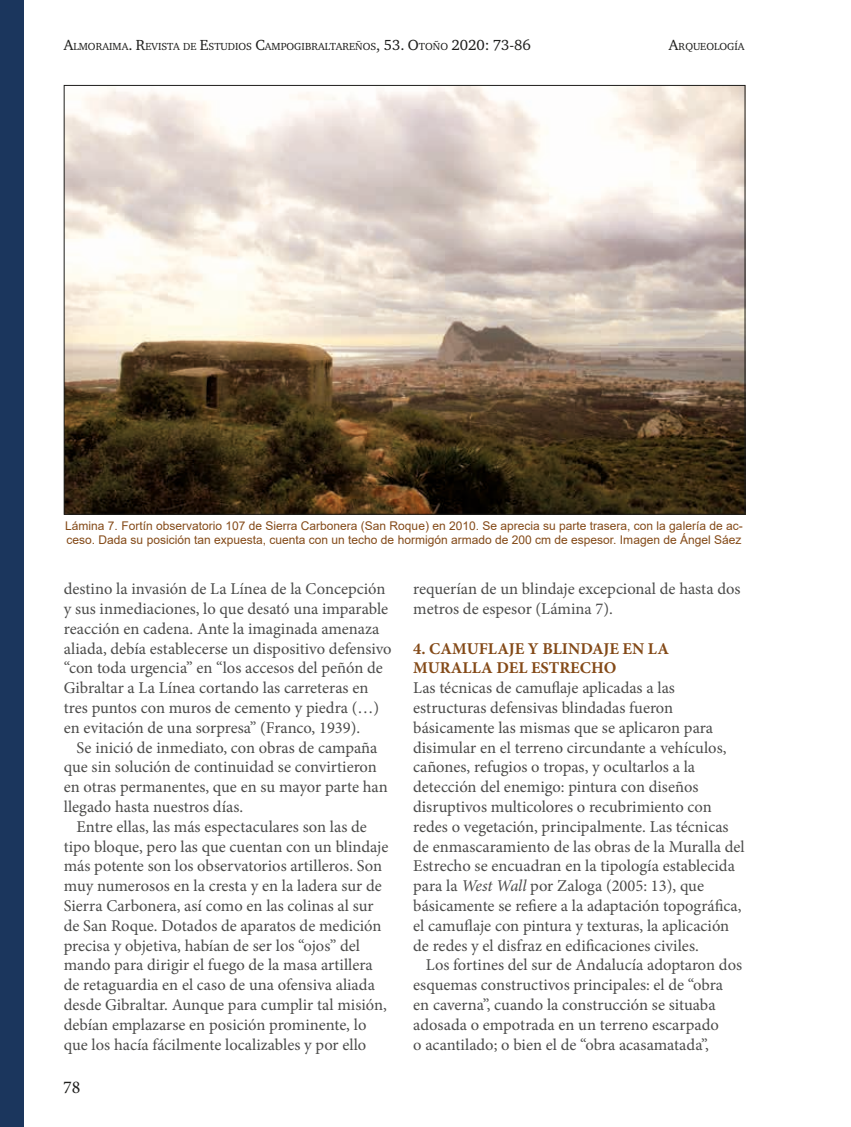
<style>
.page{position:relative;width:851px;height:1127px;background:#fff}
.page>*{position:absolute;margin:0;border:0;box-sizing:border-box;transform-origin:0 0}
.t1{font:18px "Minion Pro";color:#1d1d1b}
.t2{font:16.5px/19.8px "Minion Pro";color:#4b4b4a}
.t3{font:700 16.5px/19.8px "Minion Pro";color:#844a18}
.t4{font:12px/14.4px "Arial";color:#844a18}
.t5{font:10.5px "Charter ITC";color:#1d1d1b}
.s1{font-size:15px}
.s2{font-style:italic}
</style>
<div class="page">
<div style="left:0;top:0;width:23px;height:1127px;background:#1b365d"></div>
<img style="left:66px;top:87px;width:677px;height:426px">
<p class="t5" style="left:64px;top:40px;width:468px"><span class="s1">A</span>LMORAIMA<span class="s1">. R</span>EVISTA DE <span class="s1">E</span>STUDIOS <span class="s1">C</span>AMPOGIBRALTAREÑOS<span class="s1">, 53. O</span>TOÑO <span class="s1">2020: 73-86</span></p>
<p class="t5" style="left:668px;top:40px;width:77px"><span class="s1">A</span>RQUEOLOGÍA</p>
<p class="t4" style="left:65px;top:518px;width:679px">Lámina 7. Fortín observatorio 107 de Sierra Carbonera (San Roque) en 2010. Se aprecia su parte trasera, con la galería de ac&shy;ceso. Dada su posición tan expuesta, cuenta con un techo de hormigón armado de 200 cm de espesor. Imagen de Ángel Sáez</p>
<p class="t2" style="left:64px;top:579px;width:329px">destino la invasión de La Línea de la Concepción y sus inmediaciones, lo que desató una imparable reacción en cadena. Ante la imaginada amenaza aliada, debía establecerse un dispositivo defensivo “con toda urgencia” en “los accesos del peñón de Gibraltar a La Línea cortando las carreteras en tres puntos con muros de cemento y piedra (…) en evitación de una sorpresa” (Franco, 1939).</p>
<p class="t2" style="left:64px;top:737px;width:325px;text-indent:13px">Se inició de inmediato, con obras de campaña que sin solución de continuidad se convirtieron en otras permanentes, que en su mayor parte han llegado hasta nuestros días.</p>
<p class="t2" style="left:64px;top:817px;width:326px;text-indent:13px">Entre ellas, las más espectaculares son las de tipo bloque, pero las que cuentan con un blindaje más potente son los observatorios artilleros. Son muy numerosos en la cresta y en la ladera sur de Sierra Carbonera, así como en las colinas al sur de San Roque. Dotados de aparatos de medición precisa y objetiva, habían de ser los “ojos” del mando para dirigir el fuego de la masa artillera de retaguardia en el caso de una ofensiva aliada desde Gibraltar. Aunque para cumplir tal misión, debían emplazarse en posición prominente, lo que los hacía fácilmente localizables y por ello</p>
<p class="t1" style="left:63px;top:1075px;width:19px">78</p>
<p class="t2" style="left:413px;top:579px;width:329px">requerían de un blindaje excepcional de hasta dos metros de espesor (Lámina 7).</p>
<p class="t3" style="left:413px;top:638px;width:257px">4. CAMUFLAJE Y BLINDAJE EN LA<br>MURALLA DEL ESTRECHO</p>
<p class="t2" style="left:413px;top:678px;width:333px">Las técnicas de camuflaje aplicadas a las estructuras defensivas blindadas fueron básicamente las mismas que se aplicaron para disimular en el terreno circundante a vehículos, cañones, refugios o tropas, y ocultarlos a la detección del enemigo: pintura con diseños disruptivos multicolores o recubrimiento con redes o vegetación, principalmente. Las técnicas de enmascaramiento de las obras de la Muralla del Estrecho se encuadran en la tipología establecida para la <span class="s2">West Wall</span> por Zaloga (2005: 13), que básicamente se refiere a la adaptación topográfica, el camuflaje con pintura y texturas, la aplicación de redes y el disfraz en edificaciones civiles.</p>
<p class="t2" style="left:413px;top:955px;width:330px;text-indent:13px">Los fortines del sur de Andalucía adoptaron dos esquemas constructivos principales: el de “obra en caverna”, cuando la construcción se situaba adosada o empotrada en un terreno escarpado<br>o acantilado; o bien el de “obra acasamatada”,</p>
</div>
